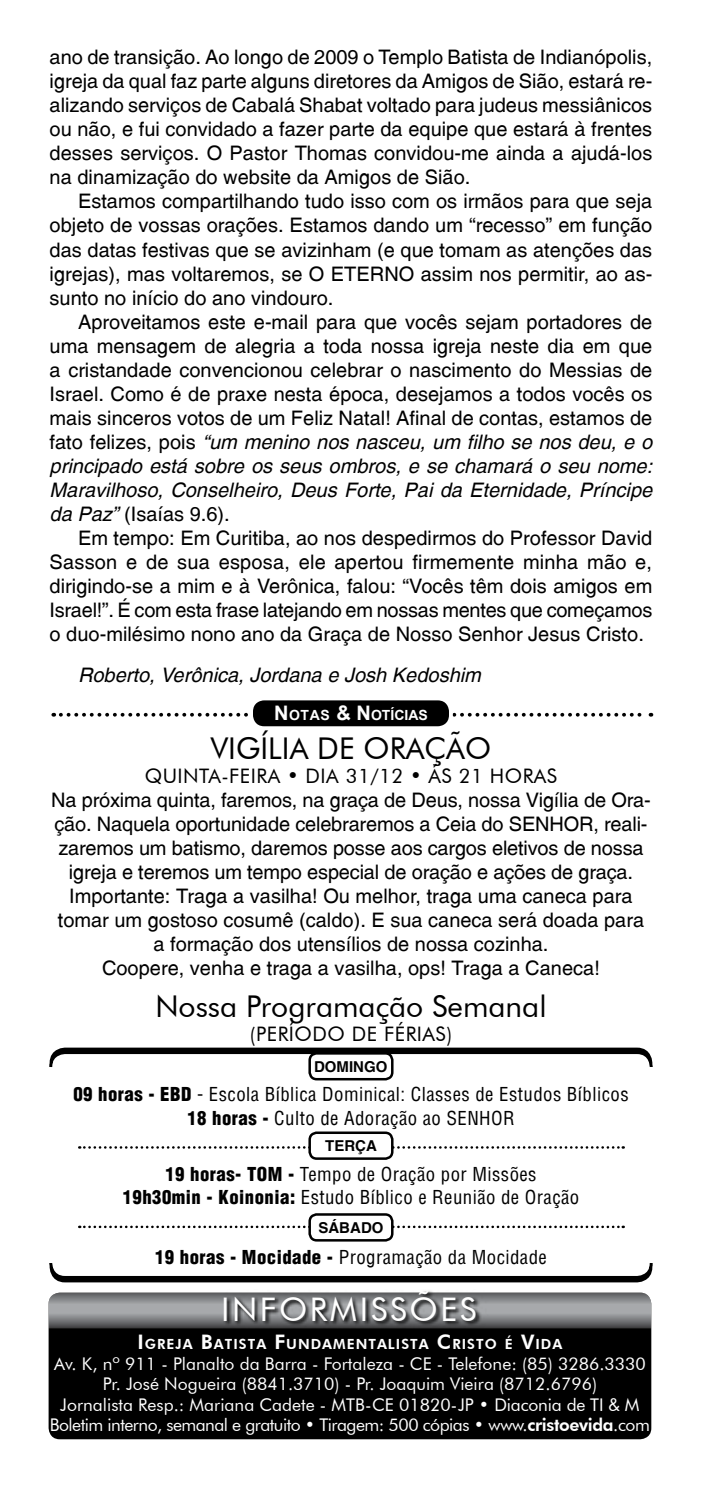
<style>
.page{position:relative;width:702px;height:1489px;background:#fff}
.page>*{position:absolute;margin:0;border:0;box-sizing:border-box;transform-origin:0 0}
.t1{font:32.5px "Futura BT";color:#fff}
.t2{font:30px "Futura BT";color:#000}
.t3{font:20px/24px "Switzerland Plain";color:#000;text-align:justify}
.t4{font:italic 20px/24px "Switzerland";color:#000;text-align:justify}
.t5{font:20px "Futura BT";letter-spacing:.025em;color:#000}
.t6{font:18.75px/23.8px "Switzerland Condensed";letter-spacing:.025em;color:#000;text-align:center}
.t7{font:17.5px/20.5px "Futura BT";color:#fff;text-align:center}
.t8{font:700 15px "Switzerland";color:#000}
.t9{font:800 14px "Futura BT";letter-spacing:.07em;color:#fff}
.t10{font:700 14px "Arial";color:#fff}
.s1{font-family:"Switzerland Plain";font-style:normal}
.s2{font-family:"Switzerland";font-style:italic}
.s3{font-size:20px}
.s4{font-family:"Futura";font-weight:800}
.s5{font-family:"Switzerland Cond Black Plain"}
.s6{font-weight:800}
</style>
<div class="page">
<svg style="left:61px;top:712px;width:590px;height:4px"></svg>
<div style="left:251px;top:698px;width:200px;height:30px;background:#000;border-radius:13px"></div>
<div style="left:249px;top:696px;width:203px;height:34px;border:4px solid #fff;border-radius:13px"></div>
<div style="left:47px;top:1291px;width:605px;height:149px;background:#000;border-radius:12px"></div>
<svg style="left:49px;top:1292px;width:174px;height:36px;background:#858789"></svg>
<div style="left:46px;top:1289px;width:607px;height:152px;border:2px solid #fff;border-radius:12px"></div>
<svg style="left:223px;top:1289px;width:430px;height:74px"></svg>
<svg style="left:49px;top:1047px;width:604px;height:236px"></svg>
<div style="left:310px;top:1214px;width:82px;height:26px;background:#fff;border-radius:7px"></div>
<div style="left:308px;top:1213px;width:85px;height:28px;border:2px solid #000;border-radius:7px"></div>
<div style="left:308px;top:1052px;width:85px;height:28px;border:2px solid #000;border-radius:7px"></div>
<div style="left:310px;top:1132px;width:82px;height:26px;background:#fff;border-radius:7px"></div>
<div style="left:308px;top:1131px;width:85px;height:28px;border:2px solid #000;border-radius:7px"></div>
<p class="t3" style="left:50px;top:45px;width:604px">ano de transição. Ao longo de 2009 o Templo Batista de Indianópolis, igreja da qual faz parte alguns diretores da Amigos de Sião, estará re&shy;alizando serviços de Cabalá Shabat voltado para judeus messiânicos ou não, e fui convidado a fazer parte da equipe que estará à frentes desses serviços. O Pastor Thomas convidou-me ainda a ajudá-los na dinamização do website da Amigos de Sião.</p>
<p class="t3" style="left:50px;top:189px;width:604px;text-indent:28px">Estamos compartilhando tudo isso com os irmãos para que seja objeto de vossas orações. Estamos dando um “recesso” em função das datas festivas que se avizinham (e que tomam as atenções das igrejas), mas voltaremos, se O ETERNO assim nos permitir, ao as&shy;sunto no início do ano vindouro.</p>
<p class="t3" style="left:50px;top:309px;width:604px;text-indent:28px">Aproveitamos este e-mail para que vocês sejam portadores de uma mensagem de alegria a toda nossa igreja neste dia em que a cristandade convencionou celebrar o nascimento do Messias de Israel. Como é de praxe nesta época, desejamos a todos vocês os mais sinceros votos de um Feliz Natal! Afinal de contas, estamos de</p>
<p class="t4" style="left:50px;top:429px;width:604px"><span class="s1">fato felizes, pois</span> “um menino nos nasceu, um filho se nos deu, e o principado está sobre os seus ombros, e se chamará o seu nome:<br>Maravilhoso, Conselheiro, Deus Forte, Pai da Eternidade, Príncipe</p>
<p class="t3" style="left:50px;top:501px;width:182px"><span class="s2">da Paz”</span> (Isaías 9.6).</p>
<p class="t3" style="left:78px;top:525px;width:575px">Em tempo: Em Curitiba, ao nos despedirmos do Professor David</p>
<p class="t3" style="left:50px;top:549px;width:604px">Sasson e de sua esposa, ele apertou firmemente minha mão e,</p>
<p class="t3" style="left:50px;top:573px;width:604px">dirigindo-se a mim e à Verônica, falou: “Vocês têm dois amigos em</p>
<p class="t3" style="left:50px;top:597px;width:604px">Israel!”. É com esta frase latejando em nossas mentes que começamos</p>
<p class="t3" style="left:50px;top:621px;width:595px">o duo-milésimo nono ano da Graça de Nosso Senhor Jesus Cristo.</p>
<p class="t4" style="left:78px;top:662px;width:404px">Roberto, Verônica, Jordana e Josh Kedoshim</p>
<p class="t10" style="left:274px;top:705px;width:155px"><span class="s3">N</span> OTAS <span class="s3">&amp; N</span> OTÍCIAS</p>
<h2 class="t2" style="left:211px;top:730px;width:282px">VIGÍLIA DE ORAÇÃO</h2>
<p class="t5" style="left:145px;top:763px;width:31px">Quinta</p>
<p class="t5" style="left:221px;top:763px;width:19px">-feira</p>
<p class="t5" style="left:287px;top:763px;width:232px"><span class="s4">•</span> Dia 31/12 <span class="s4">•</span> Ás 21 horas</p>
<p class="t3" style="left:51px;top:787px;width:601px;text-align:center">Na próxima quinta, faremos, na graça de Deus, nossa Vigília de Ora&shy;ção. Naquela oportunidade celebraremos a Ceia do SENHOR, reali&shy;zaremos um batismo, daremos posse aos cargos eletivos de nossa igreja e teremos um tempo especial de oração e ações de graça.<br>Importante: Traga a vasilha! Ou melhor, traga uma caneca para tomar um gostoso cosumê (caldo). E sua caneca será doada para a formação dos utensílios de nossa cozinha.<br>Coopere, venha e traga a vasilha, ops! Traga a Caneca!</p>
<h2 class="t2" style="left:155px;top:988px;width:393px">Nossa Programação Semanal</h2>
<p class="t5" style="left:250px;top:1021px;width:204px">(PERÍODO DE FÉRIAS)</p>
<p class="t8" style="left:314px;top:1057px;width:72px">DOMINGO</p>
<p class="t6" style="left:73px;top:1081px;width:556px"><span class="s5">09 horas - EBD</span> - Escola Bíblica Dominical: Classes de Estudos Bíblicos<br><span class="s5">18 horas -</span> Culto de Adoração ao SENHOR</p>
<p class="t6" style="left:123px;top:1161px;width:458px"><span class="s5">19 horas- TOM -</span> Tempo de Oração por Missões<br><span class="s5">19h30min - Koinonia:</span> Estudo Bíblico e Reunião de Oração</p>
<p class="t8" style="left:325px;top:1136px;width:53px">TERÇA</p>
<p class="t8" style="left:318px;top:1217px;width:67px">SÁBADO</p>
<p class="t6" style="left:155px;top:1244px;width:393px"><span class="s5">19 horas - Mocidade -</span> Programação da Mocidade</p>
<h1 class="t1" style="left:221px;top:1289px;width:34px">Informissões</h1>
<p class="t9" style="left:137px;top:1335px;width:426px"><span class="s3">I</span>GREJA <span class="s3">B</span>ATISTA <span class="s3">F</span>UNDAMENTALISTA <span class="s3">C</span>RISTO É <span class="s3">V</span>I DA</p>
<p class="t7" style="left:50px;top:1353px;width:601px">Av. K, nº 911 - Planalto da Barra - Fortaleza - CE - Telefone: (85) 3286.3330<br>Pr. José Nogueira (8841.3710) - Pr. Joaquim Vieira (8712.6796)<br>Jornalista Resp.: Mariana Cadete - MTB-CE 01820-JP • Diaconia de TI &amp; M Boletim interno, semanal e gratuito • Tiragem: 500 cópias • www.<span class="s6">cristoevida</span>.com</p>
</div>
